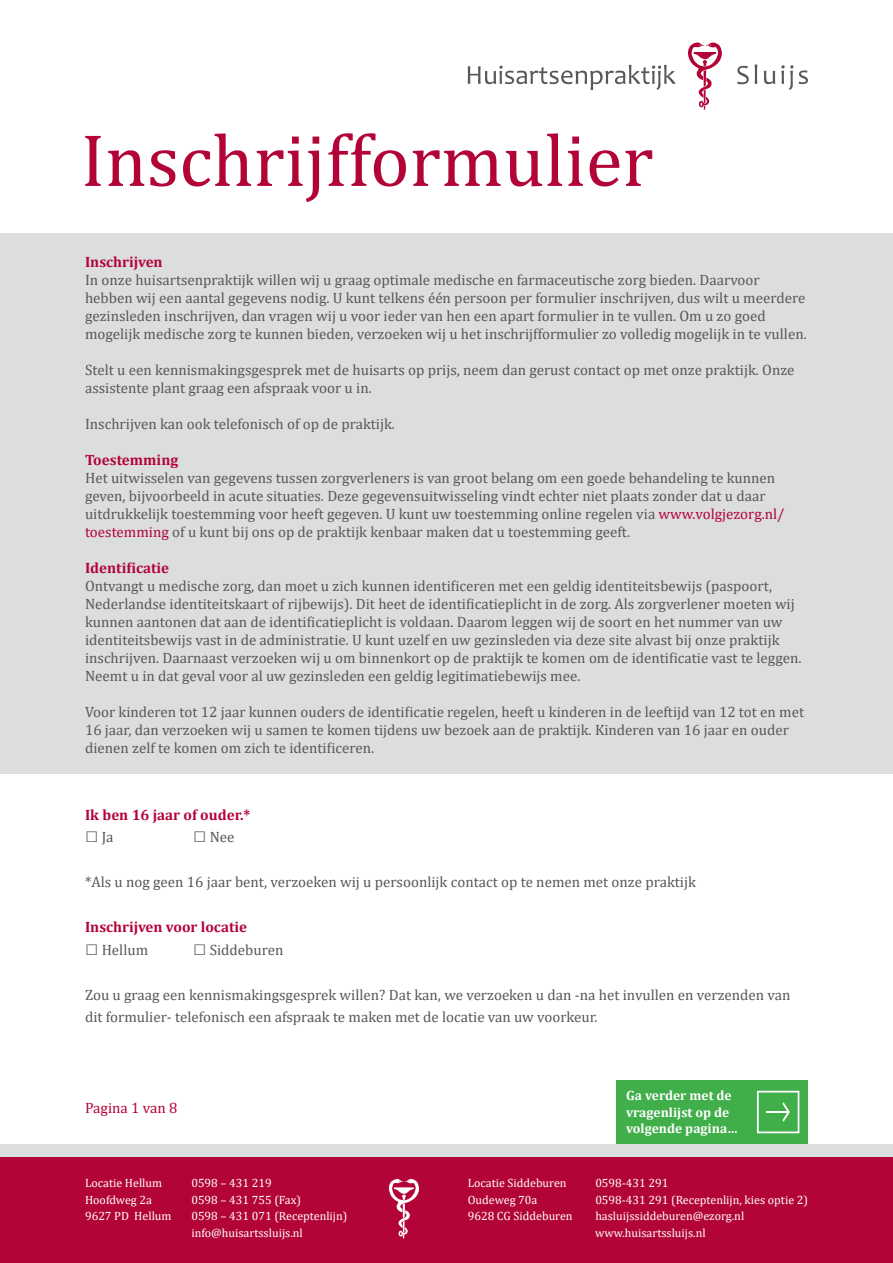
<style>
.page{position:relative;width:893px;height:1263px;background:#fff}
.page>*{position:absolute;margin:0;border:0;box-sizing:border-box;transform-origin:0 0}
.t1{font:75px "Cambria";color:#b30437}
.t2{font:15px/18px "Cambria";color:#57585a}
.t3{font:700 15px "Cambria";color:#b30437}
.t4{font:15px "Cambria";color:#b30437}
.t5{font:700 13.5px/16.5px "Cambria";color:#fff}
.t6{font:12px/16.5px "Cambria";color:#fff}
.s1{color:#b30437}
.s2{font-family:"Arial";font-size:22.5px}
</style>
<div class="page">
<div style="left:0;top:234px;width:893px;height:540px;background:#dcdddf"></div>
<svg style="left:688px;top:42px;width:34px;height:68px"></svg>
<svg style="left:737px;top:64px;width:20px;height:20px"></svg>
<svg style="left:764px;top:71px;width:11px;height:13px"></svg>
<svg style="left:781px;top:65px;width:12px;height:25px"></svg>
<svg style="left:799px;top:70px;width:9px;height:14px"></svg>
<svg style="left:468px;top:65px;width:208px;height:25px"></svg>
<div style="left:0;top:1157px;width:893px;height:106px;background:#b30437"></div>
<div style="left:0;top:1144px;width:893px;height:13px;background:#dcdddf"></div>
<svg style="left:389px;top:1179px;width:30px;height:59px"></svg>
<div style="left:617px;top:1080px;width:191px;height:64px;background:#40ae49"></div>
<svg style="left:757px;top:1091px;width:42px;height:42px"></svg>
<h1 class="t1" style="left:81px;top:116px;width:574px">Inschrijfformulier</h1>
<p class="t3" style="left:85px;top:251px;width:79px">Inschrijven</p>
<p class="t2" style="left:85px;top:271px;width:723px">In onze huisartsenpraktijk willen wij u graag optimale medische en farmaceutische zorg bieden. Daarvoor hebben wij een aantal gegevens nodig. U kunt telkens één persoon per formulier inschrijven, dus wilt u meerdere gezinsleden inschrijven, dan vragen wij u voor ieder van hen een apart formulier in te vullen. Om u zo goed mogelijk medische zorg te kunnen bieden, verzoeken wij u het inschrijfformulier zo volledig mogelijk in te vullen.</p>
<p class="t2" style="left:85px;top:361px;width:711px">Stelt u een kennismakingsgesprek met de huisarts op prijs, neem dan gerust contact op met onze praktijk. Onze assistente plant graag een afspraak voor u in.</p>
<p class="t2" style="left:85px;top:415px;width:311px">Inschrijven kan ook telefonisch of op de praktijk.</p>
<p class="t3" style="left:85px;top:449px;width:95px">Toestemming</p>
<p class="t2" style="left:85px;top:469px;width:701px">Het uitwisselen van gegevens tussen zorgverleners is van groot belang om een goede behandeling te kunnen geven, bijvoorbeeld in acute situaties. Deze gegevensuitwisseling vindt echter niet plaats zonder dat u daar uitdrukkelijk toestemming voor heeft gegeven. U kunt uw toestemming online regelen via <span class="s1">www.volgjezorg.nl/ toestemming</span> of u kunt bij ons op de praktijk kenbaar maken dat u toestemming geeft.</p>
<p class="t3" style="left:85px;top:557px;width:86px">Identificatie</p>
<p class="t2" style="left:85px;top:577px;width:718px">Ontvangt u medische zorg, dan moet u zich kunnen identificeren met een geldig identiteitsbewijs (paspoort, Nederlandse identiteitskaart of rijbewijs). Dit heet de identificatieplicht in de zorg. Als zorgverlener moeten wij kunnen aantonen dat aan de identificatieplicht is voldaan. Daarom leggen wij de soort en het nummer van uw identiteitsbewijs vast in de administratie. U kunt uzelf en uw gezinsleden via deze site alvast bij onze praktijk inschrijven. Daarnaast verzoeken wij u om binnenkort op de praktijk te komen om de identificatie vast te leggen.<br>Neemt u in dat geval voor al uw gezinsleden een geldig legitimatiebewijs mee.</p>
<p class="t2" style="left:85px;top:703px;width:721px">Voor kinderen tot 12 jaar kunnen ouders de identificatie regelen, heeft u kinderen in de leeftijd van 12 tot en met<br>16 jaar, dan verzoeken wij u samen te komen tijdens uw bezoek aan de praktijk. Kinderen van 16 jaar en ouder dienen zelf te komen om zich te identificeren.</p>
<p class="t3" style="left:85px;top:804px;width:167px">Ik ben 16 jaar of ouder.*</p>
<p class="t2" style="left:85px;top:828px;width:30px"><span class="s2">□</span> Ja</p>
<p class="t2" style="left:193px;top:828px;width:43px"><span class="s2">□</span> Nee</p>
<p class="t2" style="left:85px;top:873px;width:612px">*Als u nog geen 16 jaar bent, verzoeken wij u persoonlijk contact op te nemen met onze praktijk</p>
<p class="t3" style="left:85px;top:916px;width:164px">Inschrijven voor locatie</p>
<p class="t2" style="left:85px;top:940px;width:65px"><span class="s2">□</span> Hellum</p>
<p class="t2" style="left:193px;top:940px;width:92px"><span class="s2">□</span> Siddeburen</p>
<p class="t2" style="left:85px;top:983px;width:707px;line-height:22.5px">Zou u graag een kennismakingsgesprek willen? Dat kan, we verzoeken u dan -na het invullen en verzenden van dit formulier- telefonisch een afspraak te maken met de locatie van uw voorkeur.</p>
<p class="t4" style="left:85px;top:1099px;width:94px">Pagina 1 van 8</p>
<p class="t5" style="left:626px;top:1087px;width:113px">Ga verder met de vragenlijst op de volgende pagina…</p>
<p class="t6" style="left:85px;top:1175px;width:88px">Locatie Hellum<br>Hoofdweg 2a<br>9627 PD Hellum</p>
<p class="t6" style="left:191px;top:1175px;width:158px">0598 – 431 219<br>0598 – 431 755 (Fax)<br>0598 – 431 071 (Receptenlijn) info@huisartssluijs.nl</p>
<p class="t6" style="left:468px;top:1175px;width:106px">Locatie Siddeburen<br>Oudeweg 70a<br>9628 CG Siddeburen</p>
<p class="t6" style="left:595px;top:1175px;width:214px">0598-431 291<br>0598-431 291 (Receptenlijn, kies optie 2) hasluijssiddeburen@ezorg.nl www.huisartssluijs.nl</p>
</div>
